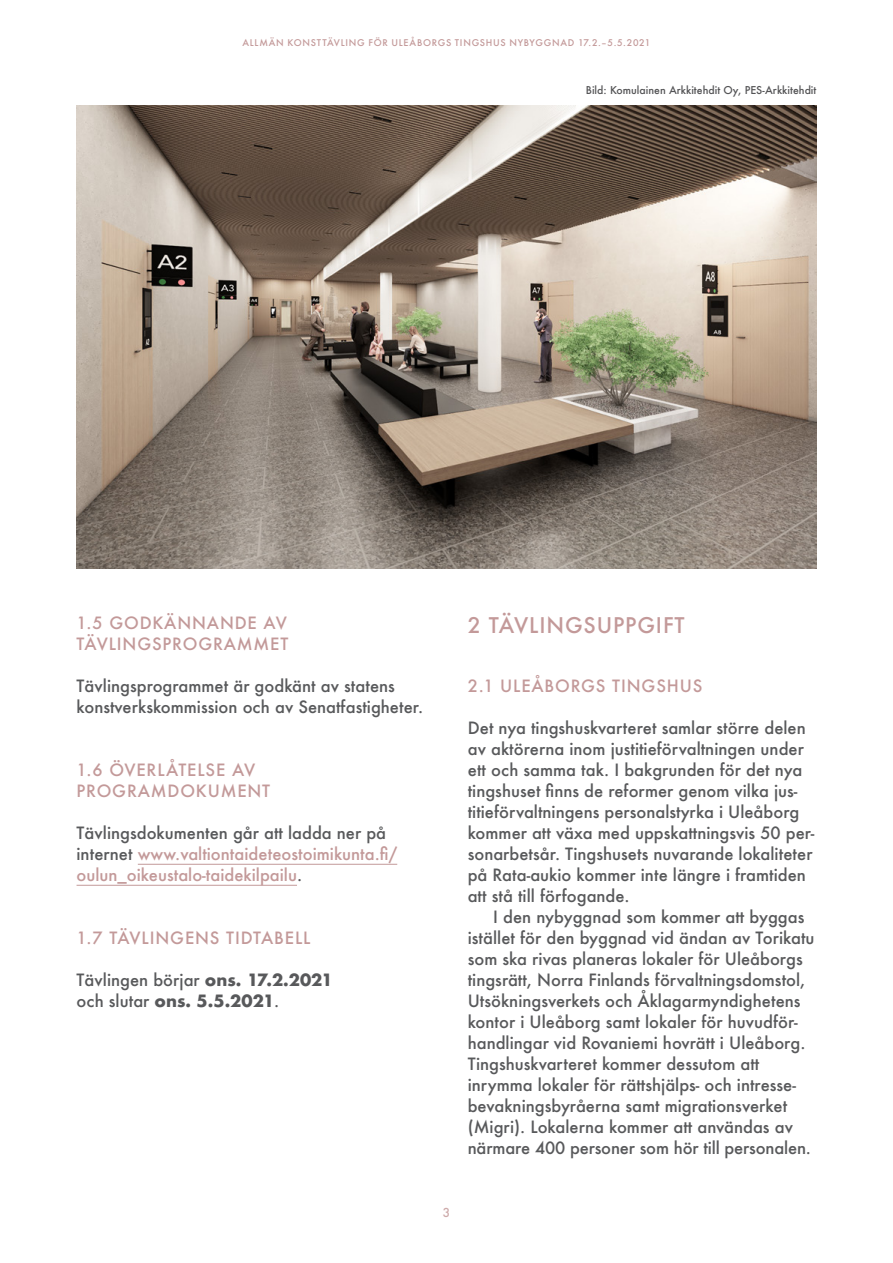
<style>
.page{position:relative;width:893px;height:1263px;background:#fff}
.page>*{position:absolute;margin:0;border:0;box-sizing:border-box;transform-origin:0 0}
.t1{font:500 21px "Futura";letter-spacing:.04em;color:#c39999}
.t2{font:500 16.5px/21px "Futura";color:#58595b}
.t3{font:500 16.5px/21px "Futura";letter-spacing:.05em;color:#c39999}
.t4{font:500 16.5px/21px "Futura";letter-spacing:.01em;color:#c39999}
.t5{font:500 12px "Futura";color:#ceabab}
.t6{font:500 10.5px "Futura";color:#545456}
.t7{font:500 9px "Futura";letter-spacing:.08em;color:#c39999}
.s1{color:#58595b}
.s2{font-weight:700}
</style>
<div class="page">
<hr style="left:138px;top:864px;width:259px;height:1px;background:#c39999">
<hr style="left:77px;top:885px;width:220px;height:1px;background:#c39999">
<img style="left:77px;top:105px;width:739px;height:464px">
<p class="t7" style="left:242px;top:36px;width:410px">ALLMÄN KONSTTÄVLING FÖR ULEÅBORGS TINGSHUS NYBYGGNAD 17.2.–5.5.2021</p>
<p class="t6" style="left:586px;top:83px;width:232px">Bild: Komulainen Arkkitehdit Oy, PES-Arkkitehdit</p>
<p class="t3" style="left:77px;top:612px;width:213px">1.5 GODKÄNNANDE AV<br>TÄVLINGSPROGRAMMET</p>
<p class="t2" style="left:77px;top:675px;width:348px">Tävlingsprogrammet är godkänt av statens konstverkskommission och av Senatfastigheter.</p>
<p class="t3" style="left:77px;top:759px;width:195px">1.6 ÖVERLÅTELSE AV<br>PROGRAMDOKUMENT</p>
<p class="t4" style="left:77px;top:822px;width:322px"><span class="s1">Tävlingsdokumenten går att ladda ner på internet</span> www.valtiontaideteostoimikunta.fi/ oulun_oikeustalo-taidekilpailu<span class="s1">.</span></p>
<p class="t3" style="left:77px;top:927px;width:235px">1.7 TÄVLINGENS TIDTABELL</p>
<p class="t2" style="left:77px;top:969px;width:258px">Tävlingen börjar <span class="s2">ons. 17.2.2021 </span>och slutar <span class="s2">ons. 5.5.2021</span>.</p>
<p class="t1" style="left:468px;top:611px;width:218px">2 TÄVLINGSUPPGIFT</p>
<p class="t3" style="left:468px;top:675px;width:236px">2.1 ULEÅBORGS TINGSHUS</p>
<p class="t2" style="left:468px;top:717px;width:348px">Det nya tingshuskvarteret samlar större delen av aktörerna inom justitieförvaltningen under ett och samma tak. I bakgrunden för det nya tingshuset finns de reformer genom vilka jus&shy;titieförvaltningens personalstyrka i Uleåborg kommer att växa med uppskattningsvis 50 per&shy;sonarbetsår. Tingshusets nuvarande lokaliteter på Rata-aukio kommer inte längre i framtiden att stå till förfogande.</p>
<p class="t2" style="left:468px;top:906px;width:348px;text-indent:26px">I den nybyggnad som kommer att byggas istället för den byggnad vid ändan av Torikatu som ska rivas planeras lokaler för Uleåborgs tingsrätt, Norra Finlands förvaltningsdomstol, Utsökningsverkets och Åklagarmyndighetens kontor i Uleåborg samt lokaler för huvudför&shy;handlingar vid Rovaniemi hovrätt i Uleåborg.<br>Tingshuskvarteret kommer dessutom att inrymma lokaler för rättshjälps- och intresse&shy;bevakningsbyråerna samt migrationsverket (Migri). Lokalerna kommer att användas av närmare 400 personer som hör till personalen.</p>
<p class="t5" style="left:443px;top:1204px;width:9px">3</p>
</div>
